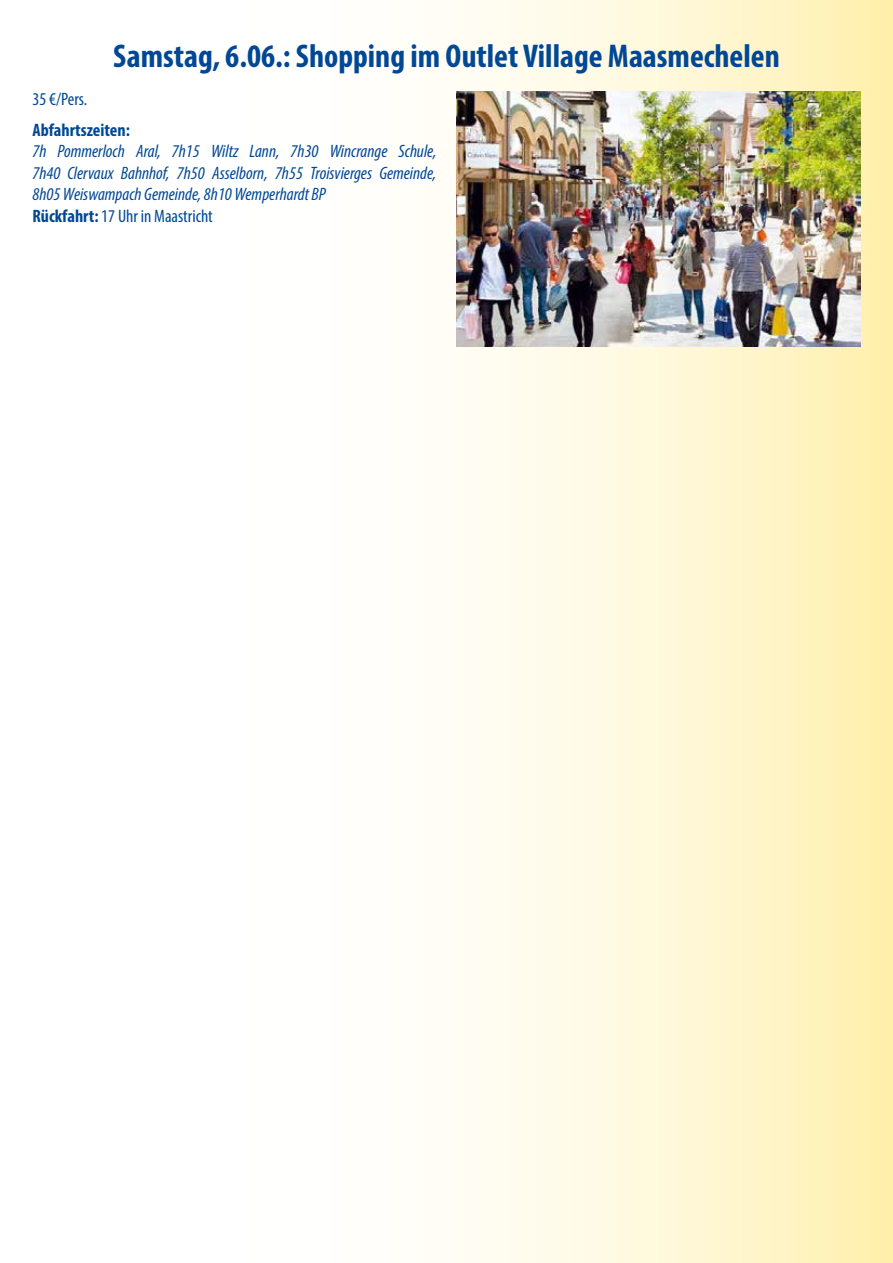
<style>
.page{position:relative;width:893px;height:1263px;background:#fff}
.page>*{position:absolute;margin:0;border:0;box-sizing:border-box;transform-origin:0 0}
.t1{font:700 condensed 33px "Myriad Pro";color:#004895}
.t2{font:italic condensed 18px/21.6px "Myriad Pro";color:#004895}
.t3{font:700 condensed 18px "Myriad Pro";color:#004895}
.t4{font:condensed 18px "Myriad Pro";color:#004895}
.s1{font-weight:700;font-style:normal}
.s2{font-style:normal}
</style>
<div class="page">
<svg style="left:456px;top:0;width:437px;height:1263px;background:#fef7d4"></svg>
<img style="left:457px;top:91px;width:403px;height:256px">
<h1 class="t1" style="left:113px;top:36px;width:668px">Samstag, 6.06.: Shopping im Outlet Village Maasmechelen</h1>
<p class="t4" style="left:32px;top:88px;width:56px">35 €/Pers.</p>
<p class="t3" style="left:32px;top:118px;width:99px">Abfahrtszeiten:</p>
<p class="t2" style="left:32px;top:140px;width:405px">7h Pommerloch Aral, 7h15 Wiltz Lann, 7h30 Wincrange Schule, 7h40 Clervaux Bahnhof, 7h50 Asselborn, 7h55 Troisvierges Gemeinde, 8h05 Weiswampach Gemeinde, 8h10 Wemperhardt BP<br><span class="s1">Rückfahrt:</span><span class="s2">17 Uhr in Maastricht</span></p>
</div>
